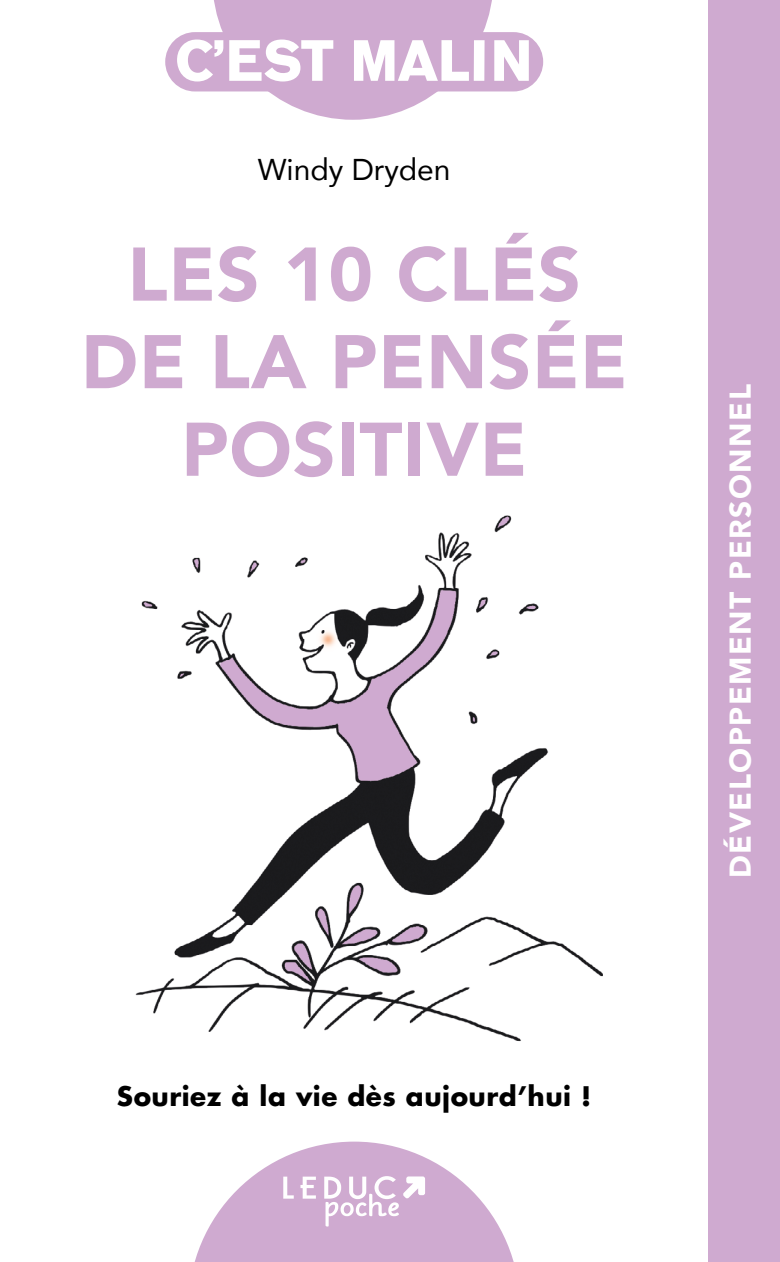
<style>
.page{position:relative;width:780px;height:1262px;background:#fff}
.page>*{position:absolute;margin:0;border:0;box-sizing:border-box;transform-origin:0 0}
.t1{font:900 75px/87.5px "Avenir";letter-spacing:.01em;color:#cfaad0;text-align:center}
.t2{font:700 57.5px "AG Old Face";letter-spacing:.01em;color:#fff}
.t3{font:900 30px "Avenir";letter-spacing:.05em;color:#fff}
.t4{font:30px "Avenir";color:#000}
.t5{font:700 26.25px "Futura Std";letter-spacing:.02em;color:#000}
</style>
<div class="page">
<div style="left:708px;top:0;width:72px;height:1261px;background:#cfaad0"></div>
<svg style="left:195px;top:1141px;width:319px;height:120px;fill:#cfaad0"></svg>
<svg style="left:212px;top:0;width:281px;height:120px"></svg>
<div style="left:165px;top:32px;width:378px;height:59px;background:#cfaad0;border-radius:30px"></div>
<svg style="left:283px;top:1176px;width:11px;height:22px"></svg>
<svg style="left:300px;top:1176px;width:16px;height:22px"></svg>
<svg style="left:324px;top:1176px;width:101px;height:50px"></svg>
<img style="left:135px;top:515px;width:468px;height:527px">
<h2 class="t2" style="left:175px;top:26px;width:359px">C’EST MALIN</h2>
<p class="t4" style="left:258px;top:145px;width:194px">Windy Dryden</p>
<h1 class="t1" style="left:81px;top:229px;width:547px">LES 10 CLÉS<br>DE LA PENSÉE<br>POSITIVE</h1>
<p class="t5" style="left:117px;top:1078px;width:476px">Souriez à la vie dès aujourd’hui !</p>
<p class="t3" style="left:714px;top:877px;width:495px;rotate:-90deg">DÉVELOPPEMENT PERSONNEL</p>
</div>
